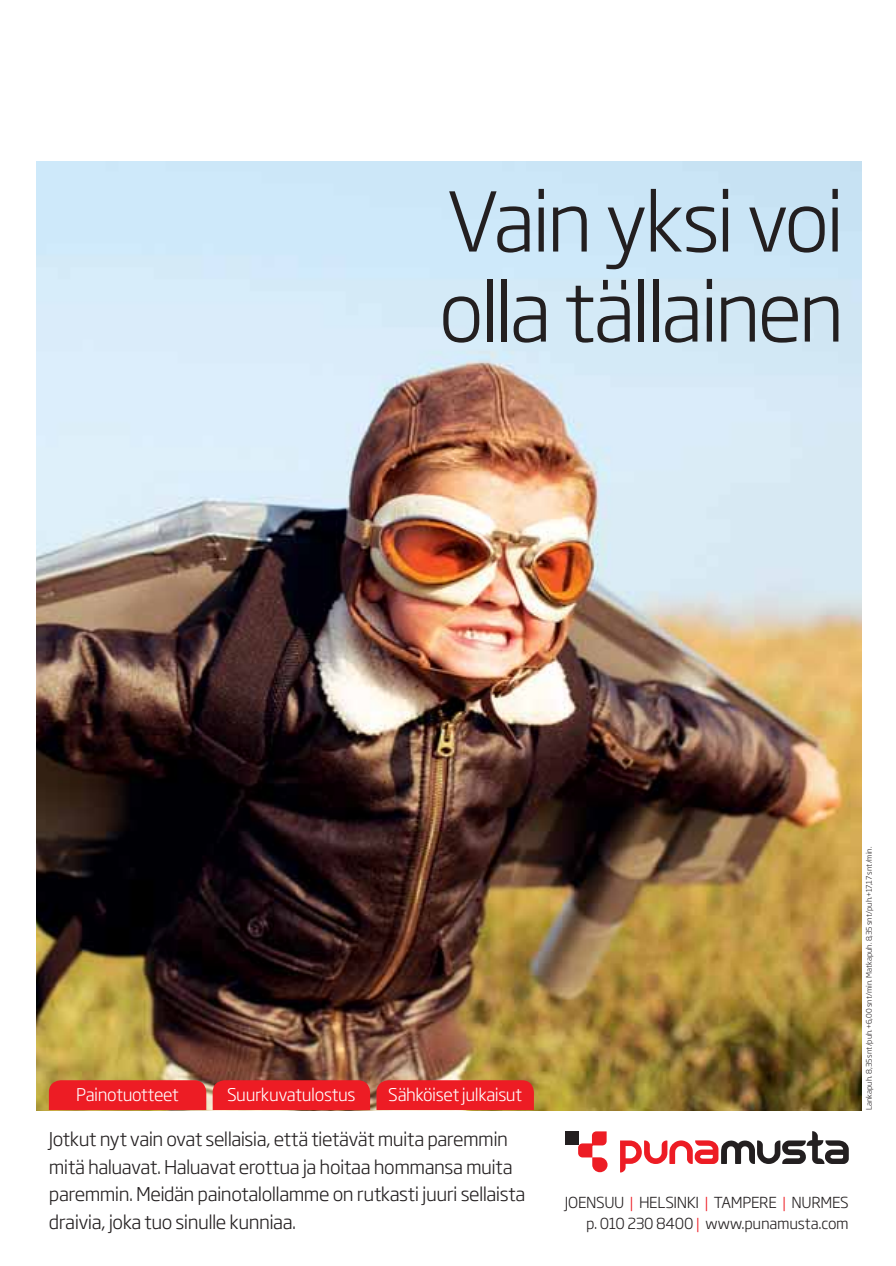
<style>
.page{position:relative;width:896px;height:1266px;background:#fff}
.page>*{position:absolute;margin:0;border:0;box-sizing:border-box;transform-origin:0 0}
.t1{font:300 81px/90px "Soho Gothic Pro";letter-spacing:-.045em;color:#231f20}
.t2{font:300 18.75px/27.8px "Soho Gothic Pro";letter-spacing:-.025em;color:#231f20}
.t3{font:300 17.25px "Soho Gothic Pro";letter-spacing:-.025em;color:#fff}
.t4{font:300 15px/21px "Soho Gothic Pro";letter-spacing:-.02em;color:#231f20;text-align:right}
.t5{font:300 7.5px "Soho Gothic Pro";letter-spacing:.005em;color:#231f20}
.s1{color:#ed1c24}
</style>
<div class="page">
<img style="left:36px;top:161px;width:825px;height:948px">
<div style="left:565px;top:1131px;width:14px;height:13px;background:#231f20"></div>
<svg style="left:578px;top:1131px;width:29px;height:41px"></svg>
<svg style="left:620px;top:1131px;width:228px;height:41px"></svg>
<div style="left:49px;top:1080px;width:157px;height:29px;background:#ed1c24"></div>
<div style="left:213px;top:1080px;width:157px;height:29px;background:#ed1c24"></div>
<div style="left:376px;top:1080px;width:158px;height:29px;background:#ed1c24"></div>
<h1 class="t1" style="left:439px;top:178px;width:407px">Vain yksi voi olla tällainen</h1>
<p class="t3" style="left:76px;top:1085px;width:104px">Painotuotteet</p>
<p class="t3" style="left:227px;top:1085px;width:130px">Suurkuvatulostus</p>
<p class="t3" style="left:388px;top:1085px;width:135px">Sähköiset julkaisut</p>
<p class="t2" style="left:49px;top:1125px;width:478px">Jotkut nyt vain ovat sellaisia, että tietävät muita paremmin mitä haluavat. Haluavat erottua ja hoitaa hommansa muita paremmin. Meidän painotalollamme on rutkasti juuri sellaista draivia, joka tuo sinulle kunniaa.</p>
<p class="t5" style="left:864px;top:1109px;width:265px;rotate:-90deg">Lankapuh. 8,35 snt/puh.+6,00 snt/min. Matkapuh. 8,35 snt/puh.+17,17 snt/min.</p>
<p class="t4" style="left:565px;top:1192px;width:285px">JOENSUU <span class="s1">|</span> HELSINKI <span class="s1">|</span> TAMPERE <span class="s1">|</span> NURMES p. 010 230 8400 <span class="s1">|</span> www.punamusta.com</p>
</div>
